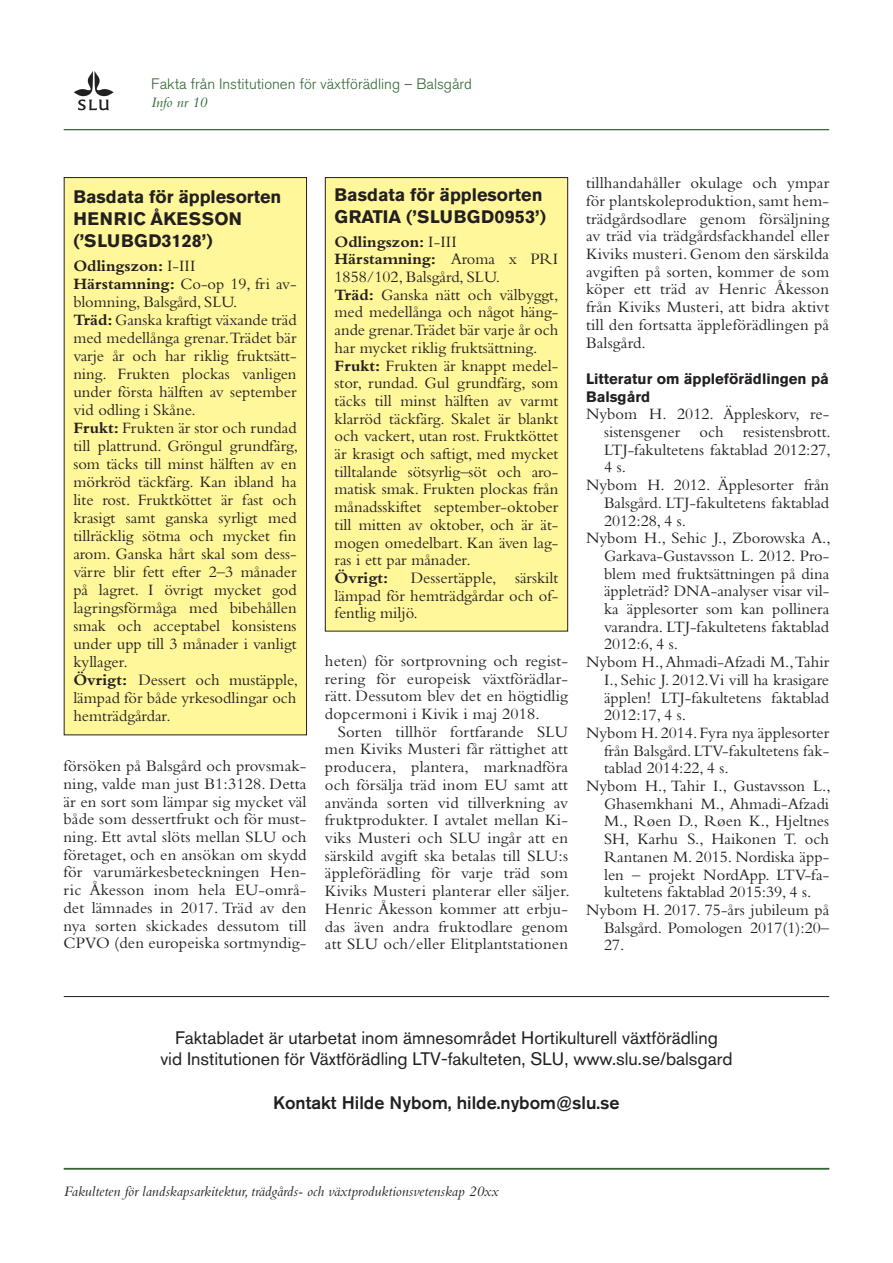
<style>
.page{position:relative;width:893px;height:1263px;background:#fff}
.page>*{position:absolute;margin:0;border:0;box-sizing:border-box;transform-origin:0 0}
.Text_Faktaruta{font:18px "Akzidenz Grotesk BQ";color:#231f20}
.Underrubrik{font:700 18px/21.6px "Akzidenz Grotesk BE";color:#231f20}
.Text_Faktaruta-2{font:500 18px "Akzidenz Grotesk BQ";color:#231f20}
.Brödtext{font:16.5px/17.7px "Bembo Std";color:#231f20;text-align:justify}
.Brödtext_utan_indrag{font:16.5px/18px "Bembo Std";color:#231f20;text-align:justify}
.Brödtext_utan_indrag-2{font:700 16.5px "Bembo Std";color:#231f20}
.Fot{font:italic 15px "Bembo Std";color:#231f20}
.t1{font:300 15px "Akzidenz Grotesk BQ";color:#316634}
.Underrubrik-2{font:700 15px/18px "Akzidenz Grotesk BQ";color:#231f20}
.t2{font:italic 15px "Bembo Std";color:#316634}
.s1{font-weight:400}
.s2{font-weight:700}
</style>
<div class="page">
<div style="left:64px;top:177px;width:243px;height:558px;background:#fff79a;border:1px solid #231f20"></div>
<svg style="left:74px;top:71px;width:40px;height:39px"></svg>
<hr style="left:64px;top:1168px;width:765px;height:1px;background:#316634">
<hr style="left:64px;top:129px;width:765px;height:1px;background:#316634">
<hr style="left:64px;top:996px;width:765px;height:1px;background:#231f20">
<div style="left:325px;top:177px;width:243px;height:454px;background:#fff79a;border:1px solid #231f20"></div>
<p class="t1" style="left:151px;top:76px;width:322px">Fakta från Institutionen för växtförädling – Balsgård</p>
<p class="t2" style="left:151px;top:94px;width:57px">Info nr 10</p>
<p class="Underrubrik" style="left:73px;top:187px;width:210px">Basdata för äpplesorten<br>HENRIC ÅKESSON (’SLUBGD3128’)</p>
<p class="Brödtext_utan_indrag-2" style="left:73px;top:256px;width:124px">Odlingszon: <span class="s1">I-III</span></p>
<p class="Brödtext_utan_indrag" style="left:73px;top:274px;width:225px"><span class="s2">Härstamning:</span> Co-op 19, fri av&shy;blomning, Balsgård, SLU.</p>
<p class="Brödtext_utan_indrag" style="left:73px;top:310px;width:225px"><span class="s2">Träd:</span> Ganska kraftigt växande träd med medellånga grenar.Trädet bär varje år och har riklig fruktsätt&shy;ning. Frukten plockas vanligen under första hälften av september vid odling i Skåne.</p>
<p class="Brödtext_utan_indrag" style="left:73px;top:418px;width:226px"><span class="s2">Frukt:</span> Frukten är stor och rundad till plattrund. Gröngul grundfärg, som täcks till minst hälften av en mörkröd täckfärg. Kan ibland ha lite rost. Fruktköttet är fast och krasigt samt ganska syrligt med tillräcklig sötma och mycket fin arom. Ganska hårt skal som dess&shy;värre blir fett efter 2–3 månader på lagret. I övrigt mycket god lagringsförmåga med bibehållen smak och acceptabel konsistens under upp till 3 månader i vanligt kyllager.</p>
<p class="Brödtext_utan_indrag" style="left:73px;top:670px;width:226px"><span class="s2">Övrigt:</span> Dessert och mustäpple, lämpad för både yrkesodlingar och hemträdgårdar.</p>
<p class="Brödtext" style="left:63px;top:757px;width:245px">försöken på Balsgård och provsmak&shy;ning, valde man just B1:3128. Detta är en sort som lämpar sig mycket väl både som dessertfrukt och för must&shy;ning. Ett avtal slöts mellan SLU och företaget, och en ansökan om skydd för varumärkesbeteckningen Hen&shy;ric Åkesson inom hela EU-områ&shy;det lämnades in 2017. Träd av den nya sorten skickades dessutom till CPVO (den europeiska sortmyndig-</p>
<p class="Underrubrik" style="left:335px;top:184px;width:210px">Basdata för äpplesorten</p>
<p class="Underrubrik" style="left:335px;top:206px;width:213px">GRATIA (’SLUBGD0953’)</p>
<p class="Brödtext_utan_indrag-2" style="left:335px;top:232px;width:124px">Odlingszon: <span class="s1">I-III</span></p>
<p class="Brödtext_utan_indrag" style="left:335px;top:250px;width:225px"><span class="s2">Härstamning:</span> Aroma x PRI<br>1858/102, Balsgård, SLU.</p>
<p class="Brödtext_utan_indrag" style="left:335px;top:285px;width:225px"><span class="s2">Träd:</span> Ganska nätt och välbyggt, med medellånga och något häng&shy;ande grenar.Trädet bär varje år och har mycket riklig fruktsättning.</p>
<p class="Brödtext_utan_indrag" style="left:335px;top:356px;width:225px"><span class="s2">Frukt:</span> Frukten är knappt medel&shy;stor, rundad. Gul grundfärg, som täcks till minst hälften av varmt klarröd täckfärg. Skalet är blankt och vackert, utan rost. Fruktköttet är krasigt och saftigt, med mycket tilltalande sötsyrlig–söt och aro&shy;matisk smak. Frukten plockas från månadsskiftet september-oktober till mitten av oktober, och är ät&shy;mogen omedelbart. Kan även lag&shy;ras i ett par månader.</p>
<p class="Brödtext_utan_indrag-2" style="left:335px;top:569px;width:55px">Övrigt:</p>
<p class="Brödtext_utan_indrag" style="left:335px;top:569px;width:225px;text-indent:76px">Dessertäpple, särskilt lämpad för hemträdgårdar och of&shy;fentlig miljö.</p>
<p class="Brödtext" style="left:325px;top:652px;width:245px">heten) för sortprovning och regist&shy;rering för europeisk växtförädlar&shy;rätt. Dessutom blev det en högtidlig dopcermoni i Kivik i maj 2018.</p>
<p class="Brödtext" style="left:325px;top:722px;width:246px;text-indent:13px">Sorten tillhör fortfarande SLU men Kiviks Musteri får rättighet att producera, plantera, marknadföra och försälja träd inom EU samt att använda sorten vid tillverkning av fruktprodukter. I avtalet mellan Ki&shy;viks Musteri och SLU ingår att en särskild avgift ska betalas till SLU:s äppleförädling för varje träd som Kiviks Musteri planterar eller säljer.<br>Henric Åkesson kommer att erbju&shy;das även andra fruktodlare genom att SLU och/eller Elitplantstationen</p>
<p class="Brödtext" style="left:586px;top:174px;width:245px">tillhandahåller okulage och ympar för plantskoleproduktion, samt hem&shy;trädgårdsodlare genom försäljning av träd via trädgårdsfackhandel eller Kiviks musteri. Genom den särskilda avgiften på sorten, kommer de som köper ett träd av Henric Åkesson från Kiviks Musteri, att bidra aktivt till den fortsatta äppleförädlingen på Balsgård.</p>
<p class="Underrubrik-2" style="left:586px;top:369px;width:244px">Litteratur om äppleförädlingen på<br>Balsgård</p>
<p class="Brödtext" style="left:604px;top:405px;width:228px;text-indent:-18px">Nybom H. 2012. Äppleskorv, re&shy;sistensgener och resistensbrott.<br>LTJ-fakultetens faktablad 2012:27, 4 s.</p>
<p class="Brödtext" style="left:604px;top:476px;width:227px;text-indent:-18px">Nybom H. 2012. Äpplesorter från Balsgård. LTJ-fakultetens faktablad 2012:28, 4 s.</p>
<p class="Brödtext" style="left:604px;top:529px;width:228px;text-indent:-18px">Nybom H., Sehic J., Zborowska A., Garkava-Gustavsson L. 2012. Pro&shy;blem med fruktsättningen på dina äppleträd? DNA-analyser visar vil&shy;ka äpplesorter som kan pollinera varandra. LTJ-fakultetens faktablad 2012:6, 4 s.</p>
<p class="Brödtext" style="left:604px;top:653px;width:227px;text-indent:-18px">Nybom H., Ahmadi-Afzadi M., Tahir I., Sehic J. 2012.Vi vill ha krasigare äpplen! LTJ-fakultetens faktablad 2012:17, 4 s.</p>
<p class="Brödtext" style="left:604px;top:724px;width:227px;text-indent:-18px">Nybom H. 2014. Fyra nya äpplesorter från Balsgård. LTV-fakultetens fak&shy;tablad 2014:22, 4 s.</p>
<p class="Brödtext" style="left:604px;top:777px;width:228px;text-indent:-18px">Nybom H., Tahir I., Gustavsson L., Ghasemkhani M., Ahmadi-Afzadi M., Røen D., Røen K., Hjeltnes SH, Karhu S., Haikonen T. och Rantanen M. 2015. Nordiska äpp&shy;len – projekt NordApp. LTV-fa&shy;kultetens faktablad 2015:39, 4 s.</p>
<p class="Brödtext" style="left:604px;top:901px;width:227px;text-indent:-18px">Nybom H. 2017. 75-års jubileum på Balsgård. Pomologen 2017(1):20– 27.</p>
<p class="Text_Faktaruta" style="left:175px;top:1027px;width:544px">Faktabladet är utarbetat inom ämnesområdet Hortikulturell växtförädling</p>
<p class="Text_Faktaruta" style="left:160px;top:1048px;width:573px">vid Institutionen för Växtförädling LTV-fakulteten, SLU, www.slu.se/balsgard</p>
<p class="Text_Faktaruta-2" style="left:273px;top:1091px;width:348px">Kontakt Hilde Nybom, hilde.nybom@slu.se</p>
<p class="Fot" style="left:64px;top:1182px;width:436px">Fakulteten för landskapsarkitektur, trädgårds- och växtproduktionsvetenskap 20xx</p>
</div>
